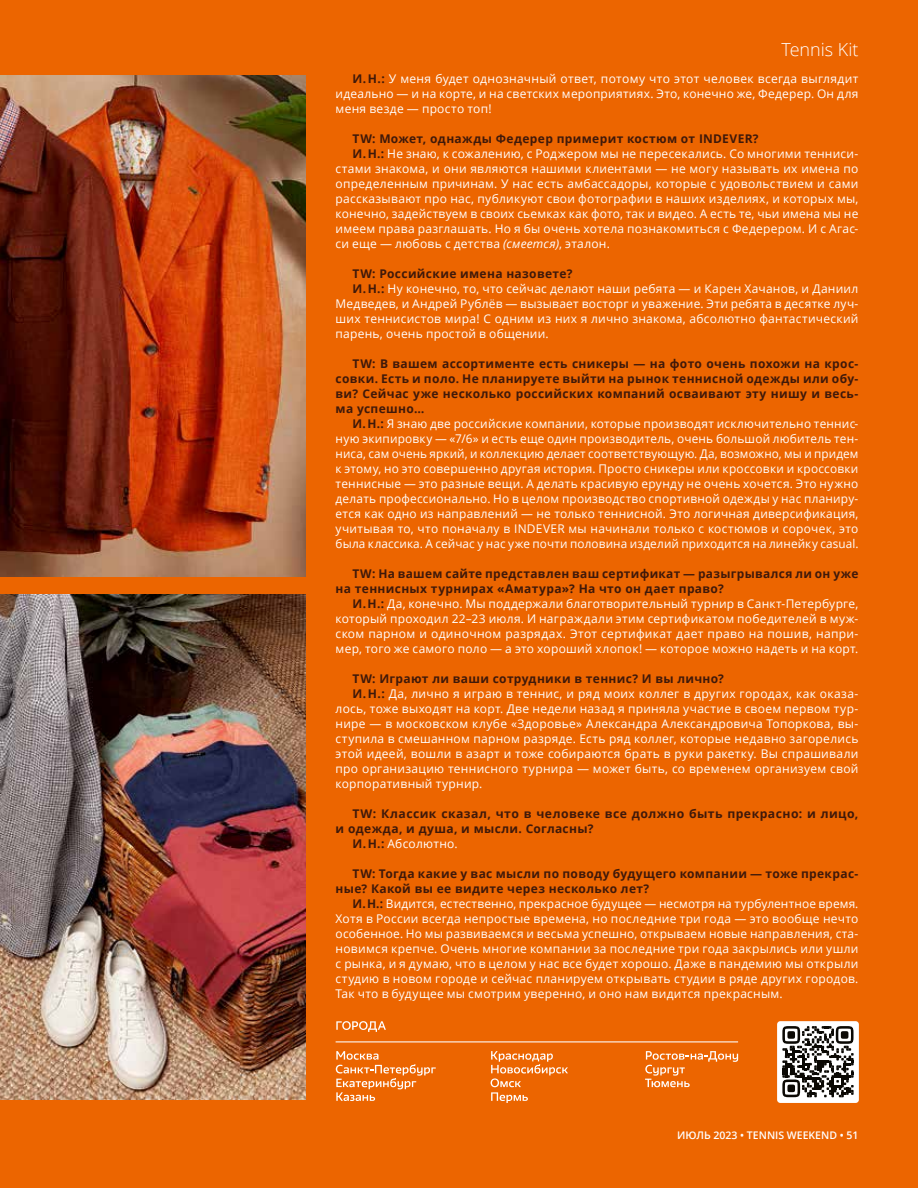
<style>
.page{position:relative;width:918px;height:1188px;background:#ec6500}
.page>*{position:absolute;margin:0;border:0;box-sizing:border-box;transform-origin:0 0}
.t1{font:300 18px "Open Sans";color:#fff}
.t2{font:12px/15px "Open Sans";letter-spacing:.02em;color:#fff;text-align:justify}
.t3{font:700 12px/15px "Open Sans";letter-spacing:.03em;color:#3f190a}
.t4{font:600 10.5px "Open Sans";color:#fff}
.s1{font-weight:700;color:#3f190a}
.s2{font-style:italic}
</style>
<div class="page">
<svg style="left:777px;top:1021px;width:82px;height:82px;background:#9f9e9b"></svg>
<svg style="left:336px;top:1051px;width:100px;height:50px"></svg>
<svg style="left:336px;top:1021px;width:50px;height:11px"></svg>
<svg style="left:491px;top:1051px;width:77px;height:52px"></svg>
<svg style="left:645px;top:1051px;width:93px;height:36px"></svg>
<hr style="left:336px;top:1041px;width:402px;height:1px;background:#fff">
<img style="left:0;top:75px;width:306px;height:502px">
<img style="left:0;top:594px;width:306px;height:505px">
<h1 class="t1" style="left:781px;top:38px;width:78px">Tennis Kit</h1>
<p class="t2" style="left:336px;top:71px;width:524px;text-indent:17px"><span class="s1">И.Н.:</span> У меня будет однозначный ответ, потому что этот человек всегда выглядит идеально — и на корте, и на светских мероприятиях. Это, конечно же, Федерер. Он для меня везде — просто топ!</p>
<p class="t3" style="left:353px;top:131px;width:407px">TW: Может, однажды Федерер примерит костюм от INDEVER?</p>
<p class="t2" style="left:353px;top:146px;width:507px"><span class="s1">И.Н.:</span> Не знаю, к сожалению, с Роджером мы не пересекались. Со многими тенниси‑</p>
<p class="t2" style="left:336px;top:161px;width:524px">стами знакома, и они являются нашими клиентами — не могу называть их имена по</p>
<p class="t2" style="left:336px;top:176px;width:524px">определенным причинам. У нас есть амбассадоры, которые с удовольствием и сами</p>
<p class="t2" style="left:336px;top:191px;width:524px">рассказывают про нас, публикуют свои фотографии в наших изделиях, и которых мы,</p>
<p class="t2" style="left:336px;top:206px;width:524px">конечно, задействуем в своих сьемках как фото, так и видео. А есть те, чьи имена мы не</p>
<p class="t2" style="left:336px;top:221px;width:524px">имеем права разглашать. Но я бы очень хотела познакомиться с Федерером. И с Агас‑</p>
<p class="t2" style="left:336px;top:236px;width:276px">си еще — любовь с детства <span class="s2">(смеется)</span>, эталон.</p>
<p class="t3" style="left:353px;top:266px;width:221px">TW: Российские имена назовете?</p>
<p class="t2" style="left:353px;top:281px;width:507px"><span class="s1">И.Н.:</span> Ну конечно, то, что сейчас делают наши ребята — и Карен Хачанов, и Даниил</p>
<p class="t2" style="left:336px;top:296px;width:524px">Медведев, и Андрей Рублёв — вызывает восторг и уважение. Эти ребята в десятке луч‑</p>
<p class="t2" style="left:336px;top:311px;width:524px">ших теннисистов мира! С одним из них я лично знакома, абсолютно фантастический</p>
<p class="t2" style="left:336px;top:326px;width:215px">парень, очень простой в общении.</p>
<p class="t3" style="left:336px;top:356px;width:524px;text-align:justify;text-indent:17px">TW: В вашем ассортименте есть сникеры — на фото очень похожи на крос&shy;совки. Есть и поло. Не планируете выйти на рынок теннисной одежды или обу&shy;ви? Сейчас уже несколько российских компаний осваивают эту нишу и весь&shy;ма успешно…</p>
<p class="t2" style="left:336px;top:416px;width:524px;text-indent:17px"><span class="s1">И.Н.:</span> Я знаю две российские компании, которые производят исключительно теннис‑ ную экипировку — «7/6» и есть еще один производитель, очень большой любитель тен‑ ниса, сам очень яркий, и коллекцию делает соответствующую. Да, возможно, мы и придем к этому, но это совершенно другая история. Просто сникеры или кроссовки и кроссовки теннисные — это разные вещи. А делать красивую ерунду не очень хочется. Это нужно делать профессионально. Но в целом производство спортивной одежды у нас планиру‑ ется как одно из направлений — не только теннисной. Это логичная диверсификация, учитывая то, что поначалу в INDEVER мы начинали только с костюмов и сорочек, это была классика. А сейчас у нас уже почти половина изделий приходится на линейку casual.</p>
<p class="t3" style="left:336px;top:566px;width:524px;text-indent:17px">TW: На вашем сайте представлен ваш сертификат — разыгрывался ли он уже на теннисных турнирах «Аматура»? На что он дает право?</p>
<p class="t2" style="left:336px;top:596px;width:524px;text-indent:17px"><span class="s1">И.Н.:</span> Да, конечно. Мы поддержали благотворительный турнир в Санкт--Петербурге, который проходил 22–23 июля. И награждали этим сертификатом победителей в муж‑ ском парном и одиночном разрядах. Этот сертификат дает право на пошив, напри‑ мер, того же самого поло — а это хороший хлопок! — которое можно надеть и на корт.</p>
<p class="t3" style="left:353px;top:671px;width:373px">TW: Играют ли ваши сотрудники в теннис? И вы лично?</p>
<p class="t2" style="left:353px;top:686px;width:507px"><span class="s1">И.Н.:</span> Да, лично я играю в теннис, и ряд моих коллег в других городах, как оказа‑</p>
<p class="t2" style="left:336px;top:701px;width:524px">лось, тоже выходят на корт. Две недели назад я приняла участие в своем первом тур‑</p>
<p class="t2" style="left:336px;top:716px;width:524px">нире — в московском клубе «Здоровье» Александра Александровича Топоркова, вы‑</p>
<p class="t2" style="left:336px;top:731px;width:524px">ступила в смешанном парном разряде. Есть ряд коллег, которые недавно загорелись</p>
<p class="t2" style="left:336px;top:746px;width:524px">этой идеей, вошли в азарт и тоже собираются брать в руки ракетку. Вы спрашивали</p>
<p class="t2" style="left:336px;top:761px;width:524px">про организацию теннисного турнира — может быть, со временем организуем свой</p>
<p class="t2" style="left:336px;top:776px;width:148px">корпоративный турнир.</p>
<p class="t3" style="left:353px;top:806px;width:507px">TW: Классик сказал, что в человеке все должно быть прекрасно: и лицо,</p>
<p class="t3" style="left:336px;top:821px;width:259px">и одежда, и душа, и мысли. Согласны?</p>
<p class="t2" style="left:353px;top:836px;width:106px"><span class="s1">И.Н.:</span> Абсолютно.</p>
<p class="t3" style="left:336px;top:866px;width:524px;text-indent:17px">TW: Тогда какие у вас мысли по поводу будущего компании — тоже прекрас&shy;ные? Какой вы ее видите через несколько лет?</p>
<p class="t2" style="left:336px;top:896px;width:524px;text-indent:17px"><span class="s1">И.Н.:</span> Видится, естественно, прекрасное будущее — несмотря на турбулентное время.<br>Хотя в России всегда непростые времена, но последние три года — это вообще нечто особенное. Но мы развиваемся и весьма успешно, открываем новые направления, ста‑ новимся крепче. Очень многие компании за последние три года закрылись или ушли с рынка, и я думаю, что в целом у нас все будет хорошо. Даже в пандемию мы открыли студию в новом городе и сейчас планируем открывать студии в ряде других городов.<br>Так что в будущее мы смотрим уверенно, и оно нам видится прекрасным.</p>
<p class="t4" style="left:677px;top:1128px;width:183px">ИЮЛЬ 2023 • TENNIS WEEKEND • 51</p>
</div>
